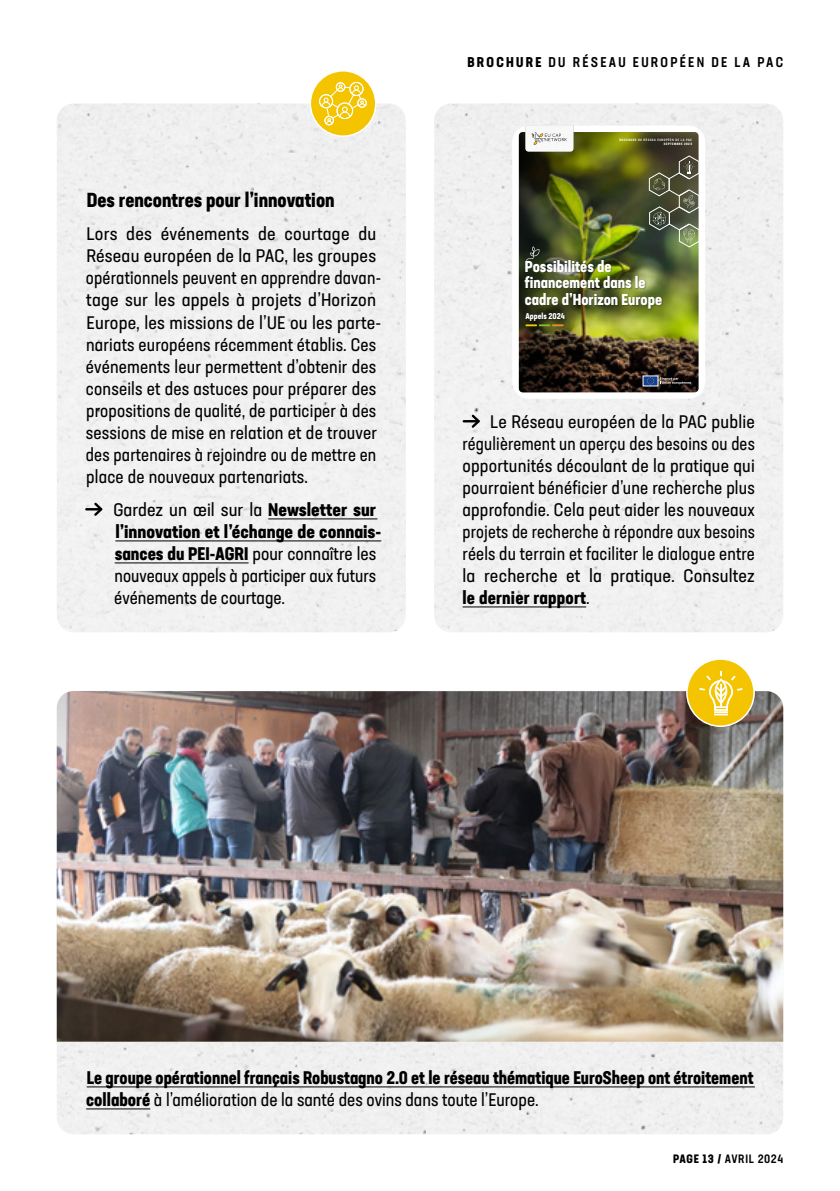
<style>
.page{position:relative;width:840px;height:1191px;background:#fff}
.page>*{position:absolute;margin:0;border:0;box-sizing:border-box;transform-origin:0 0}
.DID_YOU_KNOW{font:700 condensed 20px "Neusa Next Std";color:#000}
.Lauftext{font:condensed 18px/22px "Neusa Next Std";letter-spacing:.01em;color:#000;scale:1.05 1}
.TEXTE_BULLET_sans_retrait{font:condensed 18px/22px "Neusa Next Std";letter-spacing:.01em;color:#000;text-align:justify;scale:1.04 1}
.TEXTE_BULLET{font:condensed 18px/22px "Neusa Next Std";color:#000;scale:1.05 1}
.Lauftext-2{font:700 condensed 18px/22px "Neusa Next Std";color:#000}
.t1{font:700 condensed 15.6px/16.6px "Neusa Next Std";color:#fff}
.t2{font:500 condensed 14px "Neusa Next Std";letter-spacing:.16em;color:#000}
.t3{font:500 condensed 12px "Neusa Next Std";letter-spacing:.05em;color:#000}
.t4{font:700 condensed 8.2px "Neusa Next Std";color:#fff}
.t5{font:500 condensed 3.2px/3.8px "Neusa Next Std";letter-spacing:.16em;color:#fff;text-align:right}
.s1{font-weight:700}
.s2{font-weight:400}
</style>
<div class="page">
<div style="left:57px;top:1041px;width:725px;height:93px;background:#f0f0f0"></div>
<div style="left:57px;top:103px;width:348px;height:529px;background:#f1f1f1"></div>
<div style="left:434px;top:103px;width:348px;height:529px;background:#f1f1f1"></div>
<img style="left:57px;top:691px;width:725px;height:350px">
<img style="left:57px;top:691px;width:725px;height:136px;border-radius:17px">
<hr style="left:268px;top:518px;width:109px;height:1px;background:#000">
<hr style="left:115px;top:540px;width:266px;height:1px;background:#000">
<hr style="left:115px;top:562px;width:133px;height:1px;background:#000">
<svg style="left:86px;top:502px;width:16px;height:14px"></svg>
<hr style="left:462px;top:606px;width:124px;height:1px;background:#000">
<svg style="left:463px;top:414px;width:16px;height:14px"></svg>
<div style="left:512px;top:126px;width:192px;height:273px;background:#fff;border-radius:17px"></div>
<img style="left:637px;top:132px;width:61px;height:260px">
<svg style="left:648px;top:155px;width:51px;height:92px;background:#5d624b"></svg>
<img style="left:518px;top:132px;width:121px;height:260px;border-radius:4px">
<div style="left:525px;top:245px;width:16px;height:18px;background:#000;opacity:.25"></div>
<svg style="left:526px;top:246px;width:13px;height:13px"></svg>
<div style="left:524px;top:259px;width:139px;height:51px;background:#000;opacity:.35"></div>
<div style="left:524px;top:312px;width:42px;height:10px;background:#000;opacity:.25"></div>
<svg style="left:525px;top:324px;width:38px;height:2px"></svg>
<div style="left:524px;top:126px;width:49px;height:26px;background:#000;opacity:.3"></div>
<svg style="left:525px;top:126px;width:48px;height:25px"></svg>
<svg style="left:642px;top:376px;width:48px;height:10px"></svg>
<hr style="left:87px;top:1086px;width:667px;height:1px;background:#000">
<hr style="left:86px;top:1108px;width:64px;height:1px;background:#000">
<div style="left:310px;top:71px;width:65px;height:65px;background:#f5c400;border-radius:50%"></div>
<div style="left:349px;top:82px;width:14px;height:14px;border:1px solid #fff;border-radius:50%"></div>
<div style="left:319px;top:94px;width:14px;height:14px;border:1px solid #fff;border-radius:50%"></div>
<div style="left:319px;top:95px;width:13px;height:13px;border:1px solid #fff;border-radius:50%"></div>
<div style="left:335px;top:82px;width:10px;height:10px;border:1px solid #fff;border-radius:50%"></div>
<div style="left:336px;top:83px;width:9px;height:8px;border:1px solid #fff;border-radius:50%"></div>
<div style="left:357px;top:99px;width:9px;height:8px;border:1px solid #fff;border-radius:50%"></div>
<svg style="left:321px;top:84px;width:44px;height:41px"></svg>
<div style="left:309px;top:70px;width:67px;height:67px;border:2px solid #fff;border-radius:50%"></div>
<div style="left:686px;top:659px;width:67px;height:67px;background:#f5c400;border-radius:50%"></div>
<div style="left:685px;top:658px;width:69px;height:69px;border:2px solid #fff;border-radius:50%"></div>
<svg style="left:699px;top:671px;width:43px;height:44px"></svg>
<p class="t2" style="left:467px;top:54px;width:317px"><span class="s1">BROCHURE</span> DU RÉSEAU EUROPÉEN DE LA PAC</p>
<p class="DID_YOU_KNOW" style="left:87px;top:187px;width:249px">Des rencontres pour l’innovation</p>
<p class="Lauftext" style="left:86px;top:223px;width:283px">Lors des événements de courtage du Réseau européen de la PAC, les groupes opérationnels peuvent en apprendre davan&shy;tage sur les appels à projets d’Horizon Europe, les missions de l’UE ou les parte&shy;nariats européens récemment établis. Ces événements leur permettent d’obtenir des conseils et des astuces pour préparer des propositions de qualité, de participer à des sessions de mise en relation et de trouver des partenaires à rejoindre ou de mettre en place de nouveaux partenariats.</p>
<p class="TEXTE_BULLET" style="left:113px;top:498px;width:256px">Gardez un œil sur la <span class="s1">Newsletter sur l’innovation et l’échange de connais&shy;sances du PEI-AGRI</span> pour connaître les nouveaux appels à participer aux futurs événements de courtage.</p>
<p class="t5" style="left:619px;top:138px;width:74px"><span class="s1">BROCHURE</span> DU RÉSEAU EUROPÉEN DE LA PAC<br><span class="s1">SEPTEMBRE 2023</span></p>
<p class="t1" style="left:524px;top:258px;width:139px">Possibilités de financement dans le cadre d’Horizon Europe</p>
<p class="t4" style="left:525px;top:311px;width:41px">Appels 2024</p>
<p class="TEXTE_BULLET_sans_retrait" style="left:462px;top:410px;width:282px;text-indent:28px">Le Réseau européen de la PAC publie régulièrement un aperçu des besoins ou des opportunités découlant de la pratique qui pourraient bénéficier d’une recherche plus approfondie. Cela peut aider les nouveaux projets de recherche à répondre aux besoins réels du terrain et faciliter le dialogue entre la recherche et la pratique. Consultez <span class="s1">le dernier rapport</span>.</p>
<p class="Lauftext-2" style="left:86px;top:1066px;width:668px">Le groupe opérationnel français Robustagno 2.0 et le réseau thématique EuroSheep ont étroitement collaboré <span class="s2">à l’amélioration de la santé des ovins dans toute l’Europe.</span></p>
<p class="t3" style="left:672px;top:1151px;width:112px"><span class="s1">PAGE 13 /</span> AVRIL 2024</p>
</div>
